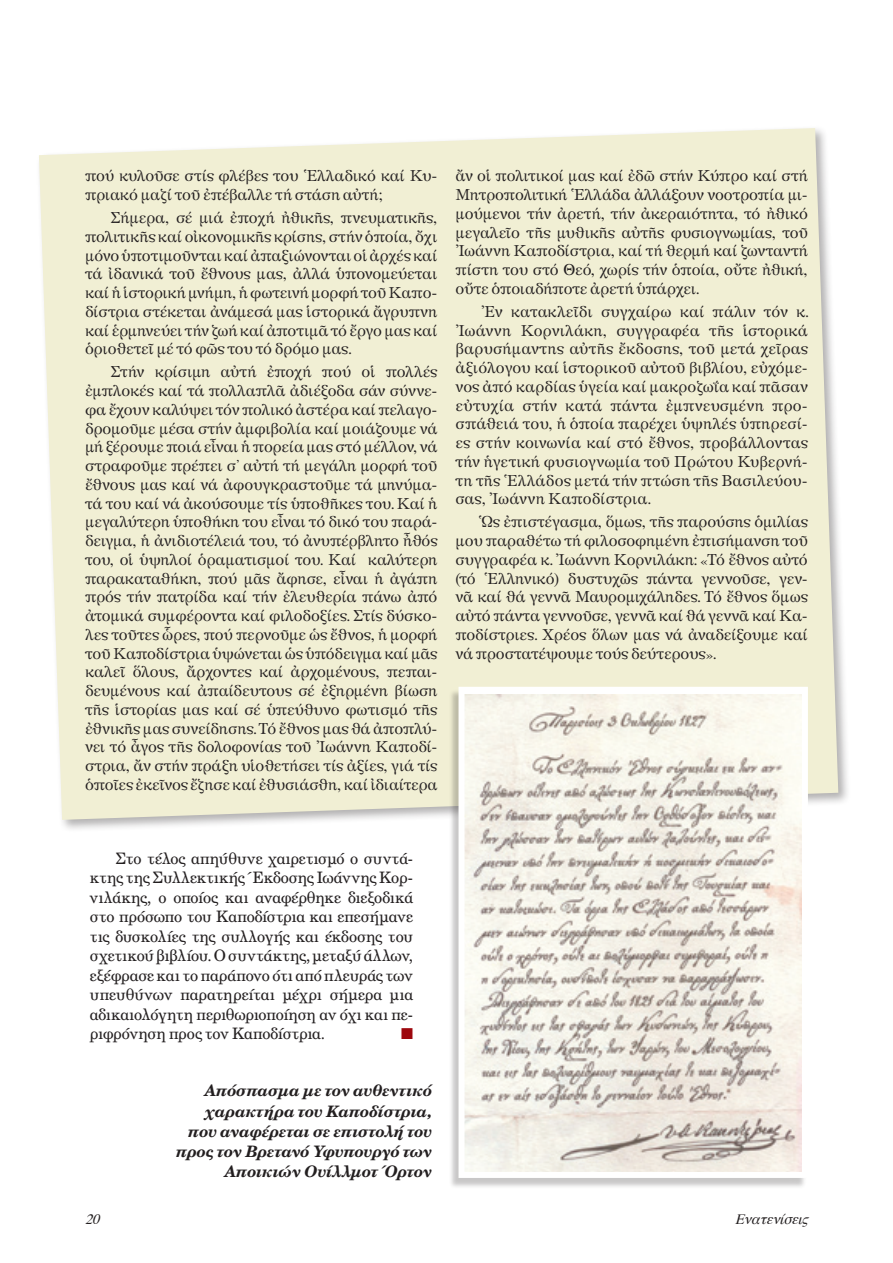
<style>
.page{position:relative;width:893px;height:1263px;background:#fff}
.page>*{position:absolute;margin:0;border:0;box-sizing:border-box;transform-origin:0 0}
.t1{font:15.75px/19.5px "UB Century";letter-spacing:-.015em;color:#231f20;text-align:justify}
.t2{font:italic 15.75px/20.2px "UB Century Bold";letter-spacing:-.005em;color:#231f20;text-align:right}
.t3{font:15.75px "Zapf Dingbats ITC";color:#9d070d}
.t4{font:15px/18.8px "Apollonia";letter-spacing:-.01em;color:#231f20;text-align:justify}
.t5{font:italic 14.25px "Times";color:#231f20}
</style>
<div class="page">
<div style="left:35px;top:124px;width:822px;height:715px;background:#231f20;opacity:.35"></div>
<div style="left:39px;top:128px;width:799px;height:692px;background:#f1efd4"></div>
<div style="left:448px;top:688px;width:364px;height:506px;background:#231f20;opacity:.25"></div>
<img style="left:465px;top:694px;width:336px;height:477px">
<div style="left:458px;top:687px;width:350px;height:491px;border:6px solid #fff"></div>
<p class="t4" style="left:85px;top:167px;width:354px">πού κυλοῦσε στίς φλέβες του Ἑλλαδικό καί Κυ&shy;πριακό μαζί τοῦ ἐπέβαλλε τή στάση αὐτή;</p>
<p class="t4" style="left:85px;top:209px;width:354px;text-indent:26px">Σήμερα, σέ μιά ἐποχή ἠθικῆς, πνευματικῆς, πολιτικῆς καί οἰκονομικῆς κρίσης, στήν ὁποία, ὄχι μόνο ὑποτιμοῦνται καί ἀπαξιώνονται οἱ ἀρχές καί τά ἰδανικά τοῦ ἔθνους μας, ἀλλά ὑπονομεύεται καί ἡ ἱστορική μνήμη, ἡ φωτεινή μορφή τοῦ Καπο&shy;δίστρια στέκεται ἀνάμεσά μας ἱστορικά ἄγρυπνη καί ἑρμηνεύει τήν ζωή καί ἀποτιμᾶ τό ἔργο μας καί ὁριοθετεῖ μέ τό φῶς του τό δρόμο μας.</p>
<p class="t4" style="left:85px;top:363px;width:354px;text-indent:26px">Στήν κρίσιμη αὐτή ἐποχή πού οἱ πολλές ἐμπλοκές καί τά πολλαπλᾶ ἀδιέξοδα σάν σύννε&shy;φα ἔχουν καλύψει τόν πολικό ἀστέρα καί πελαγο&shy;δρομοῦμε μέσα στήν ἀμφιβολία καί μοιάζουμε νά μή ξέρουμε ποιά εἶναι ἡ πορεία μας στό μέλλον, νά στραφοῦμε πρέπει σ’ αὐτή τή μεγάλη μορφή τοῦ ἔθνους μας καί νά ἀφουγκραστοῦμε τά μηνύμα&shy;τά του καί νά ἀκούσουμε τίς ὑποθῆκες του. Καί ἡ μεγαλύτερη ὑποθήκη του εἶναι τό δικό του παρά&shy;δειγμα, ἡ ἀνιδιοτέλειά του, τό ἀνυπέρβλητο ἦθός του, οἱ ὑψηλοί ὁραματισμοί του. Καί καλύτερη παρακαταθήκη, πού μᾶς ἄφησε, εἶναι ἡ ἀγάπη πρός τήν πατρίδα καί τήν ἐλευθερία πάνω ἀπό ἀτομικά συμφέροντα καί φιλοδοξίες. Στίς δύσκο&shy;λες τοῦτες ὧρες, πού περνοῦμε ὡς ἔθνος, ἡ μορφή τοῦ Καποδίστρια ὑψώνεται ὡς ὑπόδειγμα καί μᾶς καλεῖ ὅλους, ἄρχοντες καί ἀρχομένους, πεπαι&shy;δευμένους καί ἀπαίδευτους σέ ἐξηρμένη βίωση τῆς ἱστορίας μας καί σέ ὑπεύθυνο φωτισμό τῆς ἐθνικῆς μας συνείδησης. Τό ἔθνος μας θά ἀποπλύ&shy;νει τό ἆγος τῆς δολοφονίας τοῦ Ἰωάννη Καποδί&shy;στρια, ἄν στήν πράξη υἱοθετήσει τίς ἀξίες, γιά τίς ὁποῖες ἐκεῖνος ἔζησε καί ἐθυσιάσθη, καί ἰδιαίτερα</p>
<p class="t4" style="left:455px;top:167px;width:354px">ἄν οἱ πολιτικοί μας καί ἐδῶ στήν Κύπρο καί στή Μητροπολιτική Ἑλλάδα ἀλλάξουν νοοτροπία μι&shy;μούμενοι τήν ἀρετή, τήν ἀκεραιότητα, τό ἠθικό μεγαλεῖο τῆς μυθικῆς αὐτῆς φυσιογνωμίας, τοῦ Ἰωάννη Καποδίστρια, καί τή θερμή καί ζωνταντή πίστη του στό Θεό, χωρίς τήν ὁποία, οὔτε ἠθική, οὔτε ὁποιαδήποτε ἀρετή ὑπάρχει.</p>
<p class="t4" style="left:455px;top:302px;width:354px;text-indent:26px">Ἐν κατακλεῖδι συγχαίρω καί πάλιν τόν κ.<br>Ἰωάννη Κορνιλάκη, συγγραφέα τῆς ἱστορικά βαρυσήμαντης αὐτῆς ἔκδοσης, τοῦ μετά χεῖρας ἀξιόλογου καί ἱστορικοῦ αὐτοῦ βιβλίου, εὐχόμε&shy;νος ἀπό καρδίας ὑγεία καί μακροζωΐα καί πᾶσαν εὐτυχία στήν κατά πάντα ἐμπνευσμένη προ&shy;σπάθειά του, ἡ ὁποία παρέχει ὑψηλές ὑπηρεσί&shy;ες στήν κοινωνία καί στό ἔθνος, προβάλλοντας τήν ἡγετική φυσιογνωμία τοῦ Πρώτου Κυβερνή&shy;τη τῆς Ἑλλάδος μετά τήν πτώση τῆς Βασιλεύου&shy;σας, Ἰωάννη Καποδίστρια.</p>
<p class="t4" style="left:455px;top:513px;width:354px;text-indent:26px">Ὡς ἐπιστέγασμα, ὅμως, τῆς παρούσης ὁμιλίας μου παραθέτω τή φιλοσοφημένη ἐπισήμανση τοῦ συγγραφέα κ. Ἰωάννη Κορνιλάκη: «Τό ἔθνος αὐτό (τό Ἑλληνικό) δυστυχῶς πάντα γεννοῦσε, γεν&shy;νᾶ καί θά γεννᾶ Μαυρομιχάληδες. Τό ἔθνος ὅμως αὐτό πάντα γεννοῦσε, γεννᾶ καί θά γεννᾶ καί Κα&shy;ποδίστριες. Χρέος ὅλων μας νά ἀναδείξουμε καί νά προστατέψουμε τούς δεύτερους».</p>
<p class="t1" style="left:90px;top:848px;width:325px;text-indent:25px">Στο τέλος απηύθυνε χαιρετισμό ο συντά&shy;κτης της Συλλεκτικής Έκδοσης Ιωάννης Κορ&shy;νιλάκης, ο οποίος και αναφέρθηκε διεξοδικά στο πρόσωπο του Καποδίστρια και επεσήμανε τις δυσκολίες της συλλογής και έκδοσης του σχετικού βιβλίου. Ο συντάκτης, μεταξύ άλλων, εξέφρασε και το παράπονο ότι από πλευράς των υπευθύνων παρατηρείται μέχρι σήμερα μια αδικαιολόγητη περιθωριοποίηση αν όχι και πε&shy;ριφρόνηση προς τον Καποδίστρια.</p>
<p class="t3" style="left:401px;top:1026px;width:13px">■</p>
<p class="t2" style="left:176px;top:1080px;width:257px">Απόσπασμα με τον αυθεντικό χαρακτήρα του Καποδίστρια, που αναφέρεται σε επιστολή του προς τον Βρετανό Υφυπουργό των<br>Αποικιών Ουίλλμοτ Όρτον</p>
<p class="t5" style="left:85px;top:1205px;width:22px">20</p>
<p class="t5" style="left:735px;top:1205px;width:81px">Eνατενίσεις</p>
</div>
